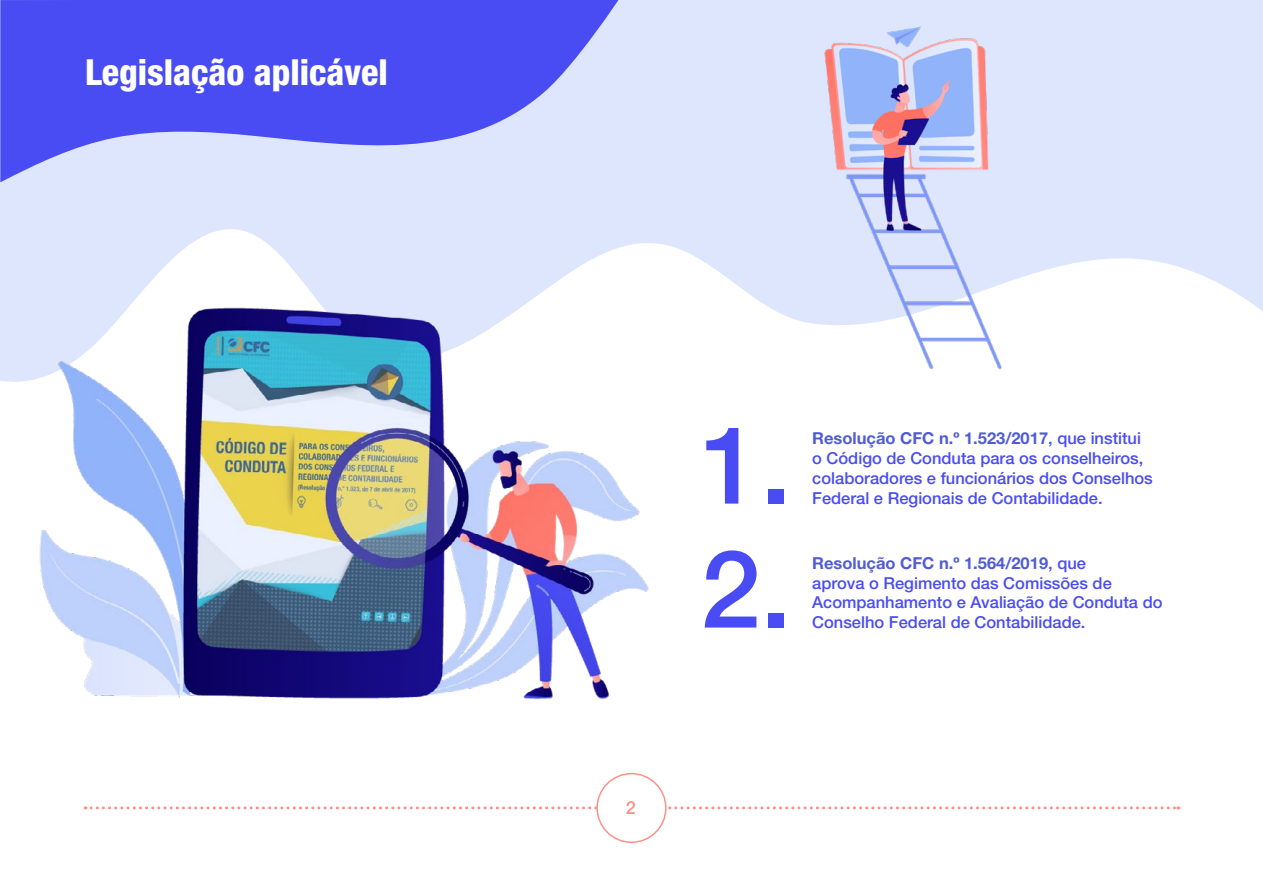
<style>
.page{position:relative;width:1263px;height:893px;background:#fff}
.page>*{position:absolute;margin:0;border:0;box-sizing:border-box;transform-origin:0 0}
.t1{font:500 108px "Helvetica Neue LT Std";color:#494cf3}
.Capítulo{font:800 condensed 36px "Helvetica Neue LT Std";color:#fff}
.t2{font:500 18px "Helvetica Neue LT Std";color:#fd9185}
.texto{font:500 16.5px/19.8px "Helvetica Neue LT Std";color:#494cf3}
.s1{font-weight:700;color:#4f5cd6}
</style>
<div class="page">
<svg style="left:0;top:0;width:1263px;height:382px;fill:#dee6fe"></svg>
<svg style="left:0;top:0;width:619px;height:182px;background:#7579f6"></svg>
<svg style="left:85px;top:806px;width:1094px;height:3px"></svg>
<div style="left:597px;top:774px;width:69px;height:68px;background:#fff;border-radius:50%"></div>
<div style="left:596px;top:773px;width:70px;height:70px;border:2px solid #fd9185;border-radius:50%"></div>
<img style="left:816px;top:11px;width:200px;height:369px">
<img style="left:6px;top:245px;width:750px;height:454px">
<p class="Capítulo" style="left:85px;top:50px;width:304px">Legislação aplicável</p>
<p class="t2" style="left:626px;top:797px;width:12px">2</p>
<p class="t1" style="left:701px;top:401px;width:92px">1.</p>
<p class="t1" style="left:701px;top:525px;width:92px">2.</p>
<p class="texto" style="left:812px;top:428px;width:342px"><span class="s1">Resolução CFC n.º 1.523/2017</span>, que institui o Código de Conduta para os conselheiros, colaboradores e funcionários dos Conselhos</p>
<p class="texto" style="left:812px;top:488px;width:292px">Federal e Regionais de Contabilidade.</p>
<p class="texto" style="left:812px;top:553px;width:352px"><span class="s1">Resolução CFC n.º 1.564/2019</span>, que<br>aprova o Regimento das Comissões de Acompanhamento e Avaliação de Conduta do Conselho Federal de Contabilidade.</p>
</div>
